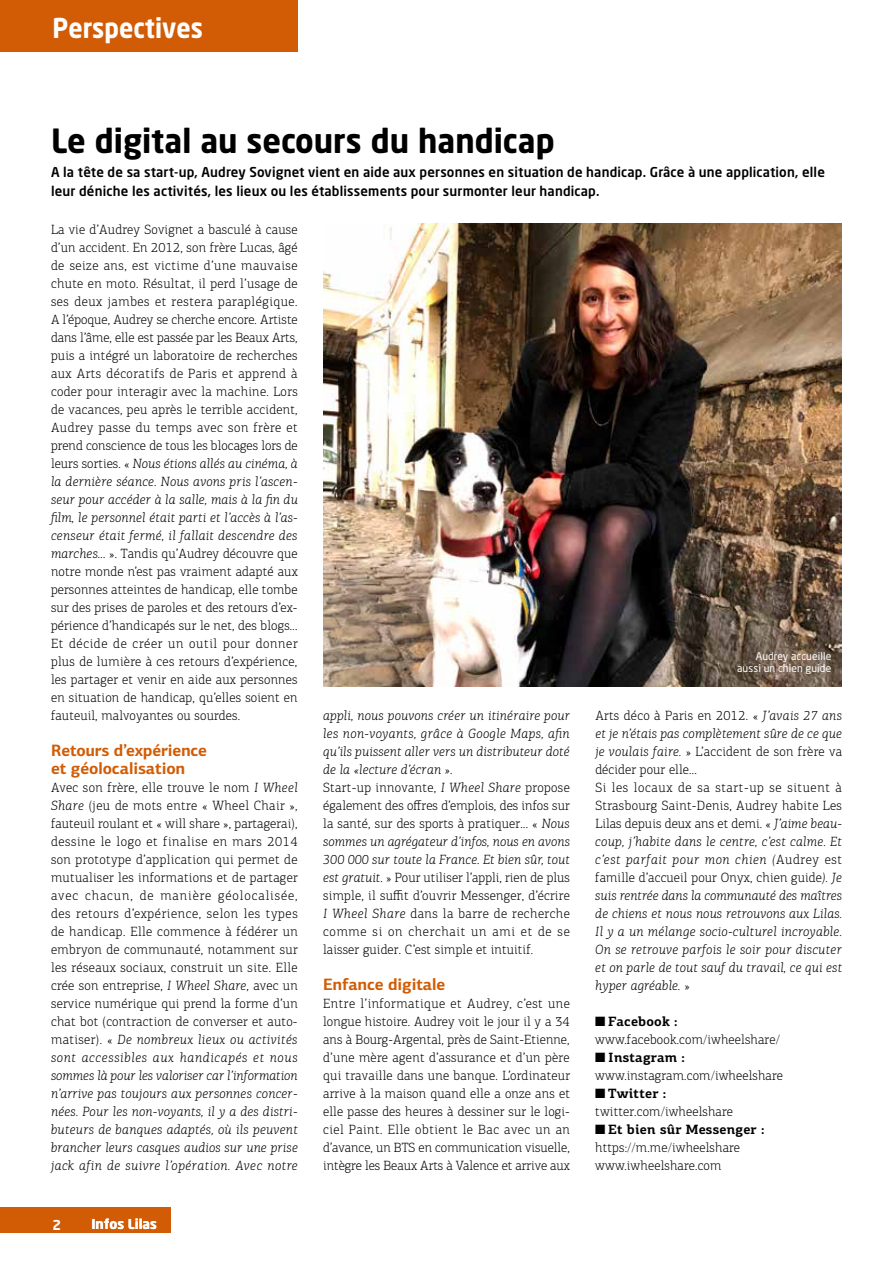
<style>
.page{position:relative;width:893px;height:1263px;background:#fff}
.page>*{position:absolute;margin:0;border:0;box-sizing:border-box;transform-origin:0 0}
.t1{font:700 33px "Neo Sans Std";color:#000;scale:.96 1}
.t2{font:700 27px "Neo Sans Std";color:#fff;scale:.9 1}
.t3{font:700 16.5px/18px "PF Centro Sans Pro";letter-spacing:-.005em;color:#d15c05}
.t4{font:300 13.5px/18px "PF Centro Slab Pro";letter-spacing:.015em;color:#000}
.t5{font:italic 300 13.5px/18px "PF Centro Slab Pro";letter-spacing:.015em;color:#000}
.t6{font:500 13.5px/19.5px "Neo Sans Std";letter-spacing:.015em;color:#000}
.t7{font:700 13.5px "Neo Sans Std";color:#fff}
.t8{font:10.5px/12px "Neo Sans Std";letter-spacing:.01em;color:#fff;text-align:right}
.s1{font-style:italic}
.s2{font-style:normal}
.s3{font-weight:700}
</style>
<div class="page">
<div style="left:0;top:1208px;width:170px;height:25px;background:#d15c05"></div>
<div style="left:0;top:0;width:298px;height:51px;background:#d15c05"></div>
<img style="left:323px;top:224px;width:519px;height:463px">
<h2 class="t2" style="left:53px;top:11px;width:169px">Perspectives</h2>
<h1 class="t1" style="left:51px;top:119px;width:526px">Le digital au secours du handicap</h1>
<p class="t6" style="left:51px;top:162px;width:775px">A la tête de sa start-up, Audrey Sovignet vient en aide aux personnes en situation de handicap. Grâce à une application, elle leur déniche les activités, les lieux ou les établissements pour surmonter leur handicap.</p>
<p class="t4" style="left:51px;top:221px;width:248px;text-align:justify">La vie d’Audrey Sovignet a basculé à cause d’un accident. En 2012, son frère Lucas, âgé de seize ans, est victime d’une mauvaise chute en moto. Résultat, il perd l’usage de ses deux jambes et restera paraplégique.<br>A l’époque, Audrey se cherche encore. Artiste dans l’âme, elle est passée par les Beaux Arts, puis a intégré un laboratoire de recherches aux Arts décoratifs de Paris et apprend à coder pour interagir avec la machine. Lors de vacances, peu après le terrible accident, Audrey passe du temps avec son frère et prend conscience de tous les blocages lors de leurs sorties. « <span class="s1">Nous étions allés au cinéma, à la dernière séance. Nous avons pris l’ascen&shy;seur pour accéder à la salle, mais à la fin du film, le personnel était parti et l’accès à l’as&shy;censeur était fermé, il fallait descendre des marches…</span> ». Tandis qu’Audrey découvre que notre monde n’est pas vraiment adapté aux personnes atteintes de handicap, elle tombe sur des prises de paroles et des retours d’ex&shy;périence d’handicapés sur le net, des blogs… Et décide de créer un outil pour donner plus de lumière à ces retours d’expérience, les partager et venir en aide aux personnes en situation de handicap, qu’elles soient en fauteuil, malvoyantes ou sourdes.</p>
<p class="t3" style="left:51px;top:741px;width:157px">Retours d’expérience et géolocalisation</p>
<p class="t4" style="left:51px;top:779px;width:248px;text-align:justify">Avec son frère, elle trouve le nom <span class="s1">I Wheel Share</span> (jeu de mots entre « Wheel Chair », fauteuil roulant et « will share », partagerai), dessine le logo et finalise en mars 2014 son prototype d’application qui permet de mutualiser les informations et de partager avec chacun, de manière géolocalisée, des retours d’expérience, selon les types de handicap. Elle commence à fédérer un embryon de communauté, notamment sur les réseaux sociaux, construit un site. Elle crée son entreprise, <span class="s1">I Wheel Share</span>, avec un service numérique qui prend la forme d’un chat bot (contraction de converser et auto&shy;matiser). « <span class="s1">De nombreux lieux ou activités sont accessibles aux handicapés et nous sommes là pour les valoriser car l’information n’arrive pas toujours aux personnes concer&shy;nées. Pour les non-voyants, il y a des distri&shy;buteurs de banques adaptés, où ils peuvent brancher leurs casques audios sur une prise jack afin de suivre l’opération. Avec notre</span></p>
<p class="t8" style="left:737px;top:650px;width:96px">Audrey accueille aussi un chien guide</p>
<p class="t4" style="left:323px;top:707px;width:248px"><span class="s1">appli, nous pouvons créer un itinéraire pour les non-voyants, grâce à Google Maps, afin qu’ils puissent aller vers un distributeur doté de la «lecture d’écran »</span>.<br>Start-up innovante, <span class="s1">I Wheel Share</span> propose également des offres d’emplois, des infos sur la santé, sur des sports à pratiquer… « <span class="s1">Nous sommes un agrégateur d’infos, nous en avons 300 000 sur toute la France. Et bien sûr, tout est gratuit</span>. » Pour utiliser l’appli, rien de plus simple, il suffit d’ouvrir Messenger, d’écrire <span class="s1">I Wheel Share</span> dans la barre de recherche comme si on cherchait un ami et de se laisser guider. C’est simple et intuitif.</p>
<p class="t3" style="left:323px;top:975px;width:124px">Enfance digitale</p>
<p class="t4" style="left:323px;top:995px;width:248px;text-align:justify">Entre l’informatique et Audrey, c’est une longue histoire. Audrey voit le jour il y a 34 ans à Bourg-Argental, près de Saint-Etienne, d’une mère agent d’assurance et d’un père qui travaille dans une banque. L’ordinateur arrive à la maison quand elle a onze ans et elle passe des heures à dessiner sur le logi&shy;ciel Paint. Elle obtient le Bac avec un an d’avance, un BTS en communication visuelle, intègre les Beaux Arts à Valence et arrive aux</p>
<p class="t5" style="left:595px;top:706px;width:248px"><span class="s2">Arts déco à Paris en 2012. «</span> J’avais 27 ans et je n’étais pas complètement sûre de ce que je voulais faire. <span class="s2">» L’accident de son frère va décider pour elle…<br>Si les locaux de sa start-up se situent à Strasbourg Saint-Denis, Audrey habite Les Lilas depuis deux ans et demi. «</span> J’aime beau&shy;coup, j’habite dans le centre, c’est calme. Et c’est parfait pour mon chien (<span class="s2">Audrey est famille d’accueil pour Onyx, chien guide</span>). Je suis rentrée dans la communauté des maîtres de chiens et nous nous retrouvons aux Lilas.<br>Il y a un mélange socio-culturel incroyable.<br>On se retrouve parfois le soir pour discuter et on parle de tout sauf du travail, ce qui est hyper agréable. <span class="s2">»</span></p>
<p class="t4" style="left:595px;top:1013px;width:186px">■ <span class="s3">Facebook : </span>www.facebook.com/iwheelshare/</p>
<p class="t4" style="left:595px;top:1049px;width:189px">■ <span class="s3">Instagram : </span>www.instagram.com/iwheelshare</p>
<p class="t4" style="left:595px;top:1085px;width:139px">■ <span class="s3">Twitter : </span>twitter.com/iwheelshare</p>
<p class="t4" style="left:595px;top:1121px;width:171px">■ <span class="s3">Et bien sûr Messenger : </span>https://m.me/iwheelshare www.iwheelshare.com</p>
<p class="t7" style="left:53px;top:1216px;width:10px">2</p>
<p class="t7" style="left:91px;top:1215px;width:67px">Infos Lilas</p>
</div>
